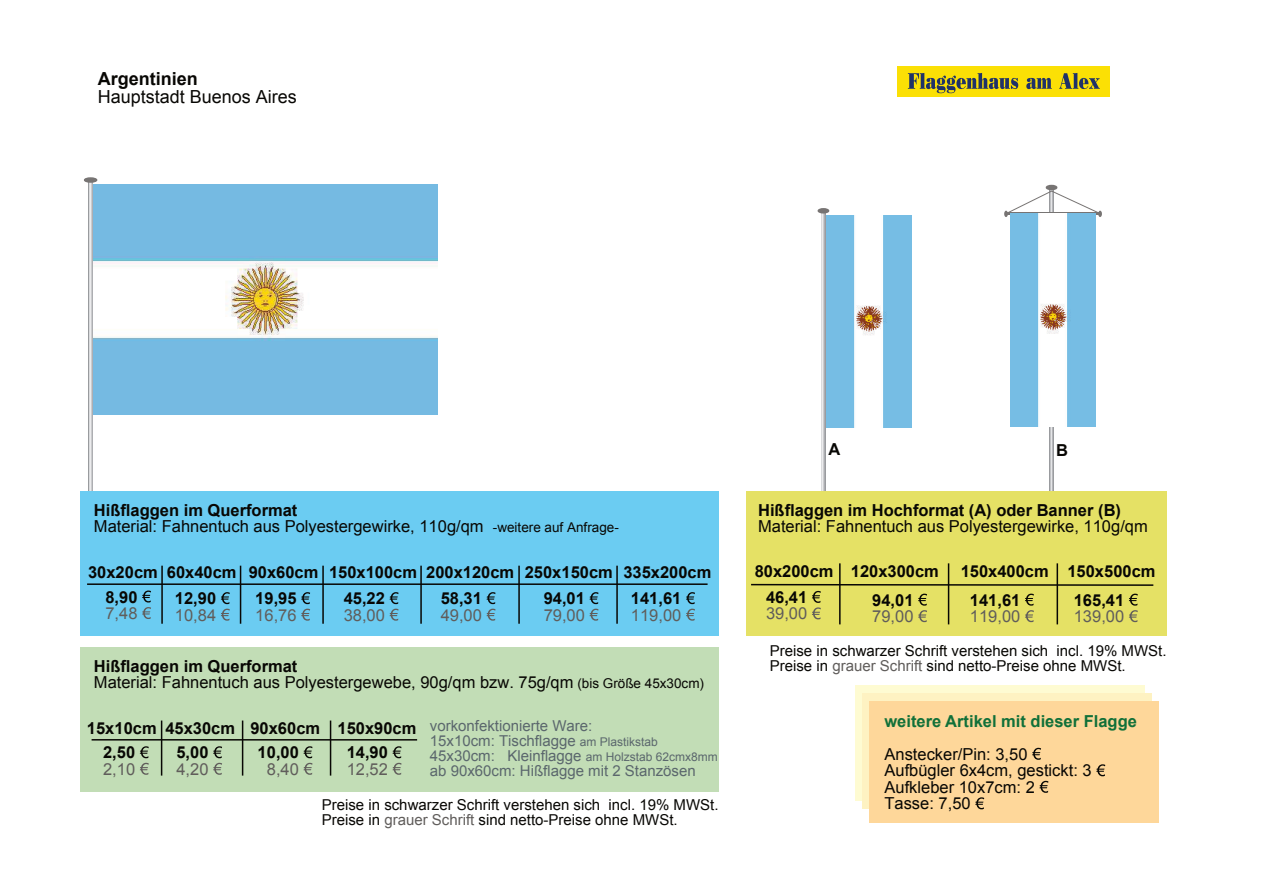
<style>
.page{position:relative;width:1263px;height:894px;background:#fff}
.page>*{position:absolute;margin:0;border:0;box-sizing:border-box;transform-origin:0 0}
.t1{font:18px "Arial";color:#080704}
.t2{font:700 18px "Arial";color:#080704}
.t3{font:16.5px/16.5px "Arial";color:#080704}
.t4{font:700 16.5px/24.8px "Arial";color:#080704}
.t5{font:16.5px "Arial";color:#605d5b}
.t6{font:700 16.5px "Arial";color:#117039}
.t7{font:15px/15px "Arial";color:#080704}
.t8{font:15px/15px "Arial";color:#5b676d}
.s1{font-weight:700}
.s2{font-size:13.5px}
.s3{font-size:12px}
.s4{color:#605d5b}
</style>
<div class="page">
<svg style="left:822px;top:213px;width:3px;height:278px"></svg>
<svg style="left:818px;top:208px;width:11px;height:5px"></svg>
<svg style="left:88px;top:183px;width:5px;height:308px;background:#c4c5c8"></svg>
<svg style="left:84px;top:177px;width:13px;height:6px"></svg>
<svg style="left:1050px;top:190px;width:3px;height:301px"></svg>
<div style="left:1046px;top:185px;width:11px;height:5px;background:#777473;border:2px solid #777473;border-radius:50%"></div>
<svg style="left:1004px;top:191px;width:98px;height:26px"></svg>
<div style="left:855px;top:685px;width:289px;height:115px;background:#fefbd2"></div>
<div style="left:862px;top:693px;width:290px;height:115px;background:#fef2c2"></div>
<div style="left:869px;top:700px;width:290px;height:122px;background:#fed79a"></div>
<svg style="left:1032px;top:747px;width:9px;height:12px"></svg>
<svg style="left:1096px;top:764px;width:9px;height:12px"></svg>
<svg style="left:1039px;top:780px;width:9px;height:12px"></svg>
<svg style="left:975px;top:797px;width:9px;height:12px"></svg>
<div style="left:81px;top:647px;width:638px;height:144px;background:#c2ddb6"></div>
<hr style="left:92px;top:738px;width:325px;height:2px;background:#080704">
<hr style="left:330px;top:720px;width:1px;height:55px;background:#080704">
<svg style="left:213px;top:746px;width:9px;height:28px"></svg>
<svg style="left:393px;top:746px;width:9px;height:28px"></svg>
<div style="left:81px;top:491px;width:638px;height:145px;background:#6bccf2"></div>
<hr style="left:87px;top:583px;width:621px;height:1px;background:#080704">
<hr style="left:161px;top:565px;width:2px;height:58px;background:#080704">
<hr style="left:240px;top:565px;width:1px;height:58px;background:#080704">
<hr style="left:322px;top:565px;width:2px;height:58px;background:#080704">
<hr style="left:420px;top:565px;width:2px;height:58px;background:#080704">
<hr style="left:518px;top:565px;width:2px;height:58px;background:#080704">
<hr style="left:616px;top:565px;width:2px;height:58px;background:#080704">
<svg style="left:221px;top:592px;width:9px;height:28px"></svg>
<svg style="left:301px;top:592px;width:9px;height:28px"></svg>
<svg style="left:487px;top:592px;width:9px;height:28px"></svg>
<svg style="left:590px;top:592px;width:9px;height:28px"></svg>
<svg style="left:686px;top:592px;width:9px;height:28px"></svg>
<svg style="left:390px;top:592px;width:9px;height:28px"></svg>
<div style="left:746px;top:491px;width:420px;height:145px;background:#e5e165"></div>
<hr style="left:839px;top:563px;width:2px;height:61px;background:#080704">
<hr style="left:948px;top:563px;width:1px;height:61px;background:#080704">
<hr style="left:1057px;top:563px;width:1px;height:61px;background:#080704">
<svg style="left:751px;top:583px;width:403px;height:39px"></svg>
<img style="left:94px;top:185px;width:344px;height:229px">
<hr style="left:242px;top:720px;width:1px;height:55px;background:#080704">
<svg style="left:304px;top:746px;width:9px;height:28px"></svg>
<hr style="left:161px;top:720px;width:1px;height:55px;background:#080704">
<svg style="left:140px;top:746px;width:9px;height:28px"></svg>
<svg style="left:142px;top:590px;width:9px;height:29px"></svg>
<img style="left:826px;top:215px;width:85px;height:212px">
<img style="left:1011px;top:213px;width:85px;height:213px">
<div style="left:898px;top:66px;width:212px;height:30px;background:#fbe005"></div>
<svg style="left:908px;top:73px;width:110px;height:20px"></svg>
<svg style="left:1026px;top:78px;width:26px;height:11px"></svg>
<svg style="left:1059px;top:73px;width:41px;height:16px"></svg>
<p class="t2" style="left:98px;top:72px;width:102px">Argentinien</p>
<p class="t1" style="left:98px;top:90px;width:201px">Hauptstadt Buenos Aires</p>
<p class="t3" style="left:94px;top:503px;width:526px"><span class="s1">Hißflaggen im Querformat<br></span>Material: Fahnentuch aus Polyestergewirke, 110g/qm <span class="s2">-weitere auf Anfrage-</span></p>
<p class="t4" style="left:344px;top:560px;width:369px;line-height:26.5px;text-indent:-256px">30x20cm 60x40cm 90x60cm 150x100cm 200x120cm 250x150cm 335x200cm<br>45,22</p>
<p class="t5" style="left:344px;top:608px;width:43px">38,00</p>
<p class="t4" style="left:105px;top:585px;width:34px">8,90</p>
<p class="t5" style="left:105px;top:607px;width:34px">7,48</p>
<p class="t4" style="left:175px;top:587px;width:43px">12,90</p>
<p class="t5" style="left:175px;top:608px;width:43px">10,84</p>
<p class="t4" style="left:255px;top:587px;width:43px">19,95</p>
<p class="t5" style="left:255px;top:608px;width:43px">16,76</p>
<p class="t4" style="left:441px;top:587px;width:43px">58,31</p>
<p class="t5" style="left:441px;top:608px;width:43px">49,00</p>
<p class="t4" style="left:544px;top:587px;width:43px">94,01</p>
<p class="t5" style="left:544px;top:608px;width:43px">79,00</p>
<p class="t4" style="left:631px;top:587px;width:52px">141,61</p>
<p class="t5" style="left:631px;top:608px;width:52px">119,00</p>
<p class="t3" style="left:94px;top:658px;width:612px"><span class="s1">Hißflaggen im Querformat<br></span>Material: Fahnentuch aus Polyestergewebe, 90g/qm bzw. 75g/qm <span class="s2">(bis Größe 45x30cm)</span></p>
<p class="t4" style="left:87px;top:716px;width:71px;text-align:center">15x10cm<br>2,50</p>
<p class="t5" style="left:103px;top:762px;width:34px">2,10</p>
<p class="t4" style="left:165px;top:716px;width:71px">45x30cm</p>
<p class="t4" style="left:338px;top:716px;width:80px">150x90cm</p>
<p class="t4" style="left:258px;top:716px;width:64px;text-indent:-7px">90x60cm<br>10,00</p>
<p class="t5" style="left:267px;top:762px;width:34px">8,40</p>
<p class="t4" style="left:176px;top:741px;width:34px">5,00</p>
<p class="t5" style="left:176px;top:762px;width:34px">4,20</p>
<p class="t4" style="left:347px;top:741px;width:43px">14,90</p>
<p class="t5" style="left:347px;top:762px;width:43px">12,52</p>
<p class="t8" style="left:430px;top:719px;width:289px">vorkonfektionierte Ware:<br>15x10cm: Tischflagge <span class="s3">am Plastikstab </span>45x30cm: Kleinflagge <span class="s3">am Holzstab 62cmx8mm </span>ab 90x60cm: Hißflagge mit 2 Stanzösen</p>
<p class="t7" style="left:322px;top:798px;width:398px">Preise in schwarzer Schrift verstehen sich incl. 19% MWSt.<br>Preise in <span class="s4">grauer Schrift</span> sind netto-Preise ohne MWSt.</p>
<p class="t4" style="left:829px;top:438px;width:13px">A</p>
<p class="t4" style="left:1056px;top:439px;width:13px">B</p>
<p class="t4" style="left:758px;top:499px;width:364px">Hißflaggen im Hochformat (A) oder Banner (B)</p>
<p class="t3" style="left:758px;top:519px;width:391px">Material: Fahnentuch aus Polyestergewirke, 110g/qm</p>
<p class="t4" style="left:755px;top:560px;width:186px">80x200cm 120x300cm</p>
<p class="t4" style="left:961px;top:560px;width:196px">150x400cm 150x500cm</p>
<p class="t4" style="left:872px;top:588px;width:43px">94,01</p>
<p class="t5" style="left:872px;top:610px;width:43px">79,00</p>
<p class="t4" style="left:766px;top:586px;width:43px">46,41</p>
<p class="t5" style="left:766px;top:607px;width:43px">39,00</p>
<p class="t4" style="left:970px;top:588px;width:52px">141,61</p>
<p class="t5" style="left:970px;top:610px;width:52px">119,00</p>
<p class="t4" style="left:1074px;top:588px;width:52px">165,41</p>
<p class="t5" style="left:1074px;top:610px;width:52px">139,00</p>
<p class="t7" style="left:770px;top:644px;width:398px">Preise in schwarzer Schrift verstehen sich incl. 19% MWSt.<br>Preise in <span class="s4">grauer Schrift</span> sind netto-Preise ohne MWSt.</p>
<p class="t6" style="left:884px;top:714px;width:254px">weitere Artikel mit dieser Flagge</p>
<p class="t3" style="left:884px;top:747px;width:209px">Anstecker/Pin: 3,50<br>Aufbügler 6x4cm, gestickt: 3<br>Aufkleber 10x7cm: 2<br>Tasse: 7,50</p>
</div>
